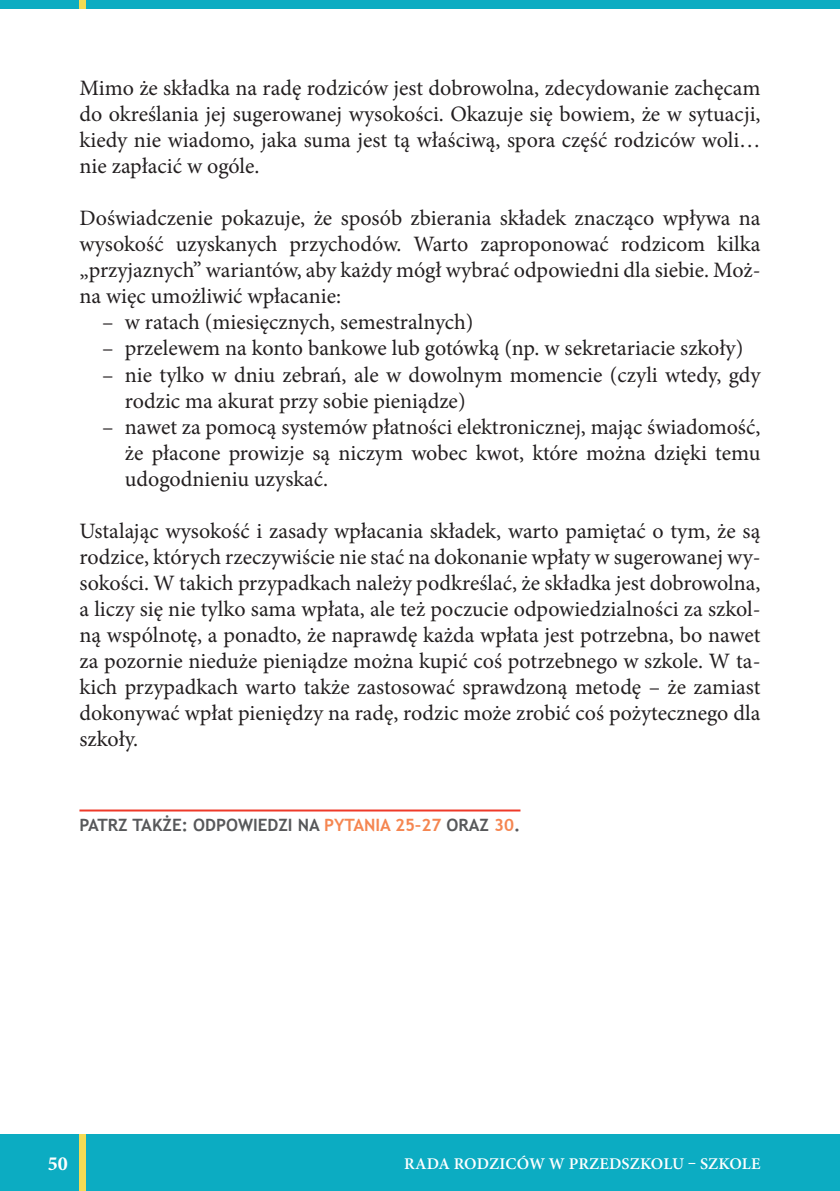
<style>
.page{position:relative;width:840px;height:1191px;background:#fff}
.page>*{position:absolute;margin:0;border:0;box-sizing:border-box;transform-origin:0 0}
.tekst{font:22px/26px "Minion Pro";color:#231f20;text-align:justify}
.wciety{font:22px/26px "Minion Pro";color:#231f20}
.t1{font:700 20px "Minion Pro";color:#fff}
.odesłanie{font:700 17px "Trebuchet MS";color:#57585a}
.t2{font:600 16.4px "Minion Pro";letter-spacing:.01em;color:#fff}
.s1{color:#f58651}
</style>
<div class="page">
<div style="left:0;top:1134px;width:839px;height:57px;background:#0cacc2"></div>
<div style="left:79px;top:1134px;width:7px;height:57px;background:#f4db53"></div>
<div style="left:0;top:0;width:839px;height:9px;background:#0cacc2"></div>
<div style="left:79px;top:0;width:7px;height:9px;background:#f4db53"></div>
<hr style="left:79px;top:809px;width:441px;height:2px;background:#ee3a29">
<p class="tekst" style="left:79px;top:75px;width:682px">Mimo że składka na radę rodziców jest dobrowolna, zdecydowanie zachęcam do określania jej sugerowanej wysokości. Okazuje się bowiem, że w sytuacji, kiedy nie wiadomo, jaka suma jest tą właściwą, spora część rodziców woli… nie zapłacić w ogóle.</p>
<p class="tekst" style="left:79px;top:205px;width:682px">Doświadczenie pokazuje, że sposób zbierania składek znacząco wpływa na wysokość uzyskanych przychodów. Warto zaproponować rodzicom kilka „przyjaznych” wariantów, aby każdy mógł wybrać odpowiedni dla siebie. Moż&shy;na więc umożliwić wpłacanie:</p>
<p class="wciety" style="left:102px;top:309px;width:372px">– w ratach (miesięcznych, semestralnych)</p>
<p class="wciety" style="left:102px;top:335px;width:642px">– przelewem na konto bankowe lub gotówką (np. w sekretariacie szkoły)</p>
<p class="wciety" style="left:125px;top:361px;width:636px;text-indent:-23px">– nie tylko w dniu zebrań, ale w dowolnym momencie (czyli wtedy, gdy rodzic ma akurat przy sobie pieniądze)</p>
<p class="wciety" style="left:125px;top:413px;width:636px;text-align:justify;text-indent:-23px">– nawet za pomocą systemów płatności elektronicznej, mając świadomość, że płacone prowizje są niczym wobec kwot, które można dzięki temu udogodnieniu uzyskać.</p>
<p class="tekst" style="left:79px;top:517px;width:682px">Ustalając wysokość i zasady wpłacania składek, warto pamiętać o tym, że są rodzice, których rzeczywiście nie stać na dokonanie wpłaty w sugerowanej wy&shy;sokości. W takich przypadkach należy podkreślać, że składka jest dobrowolna, a liczy się nie tylko sama wpłata, ale też poczucie odpowiedzialności za szkol&shy;ną wspólnotę, a ponadto, że naprawdę każda wpłata jest potrzebna, bo nawet za pozornie nieduże pieniądze można kupić coś potrzebnego w szkole. W ta&shy;kich przypadkach warto także zastosować sprawdzoną metodę – że zamiast dokonywać wpłat pieniędzy na radę, rodzic może zrobić coś pożytecznego dla szkoły.</p>
<p class="odesłanie" style="left:79px;top:814px;width:442px">PATRZ TAKŻE: ODPOWIEDZI NA <span class="s1">PYTANIA 25–27</span> ORAZ <span class="s1">30</span>.</p>
<p class="t1" style="left:48px;top:1149px;width:22px">50</p>
<p class="t2" style="left:404px;top:1152px;width:357px">RADA RODZICÓW W PRZEDSZKOLU – SZKOLE</p>
</div>
